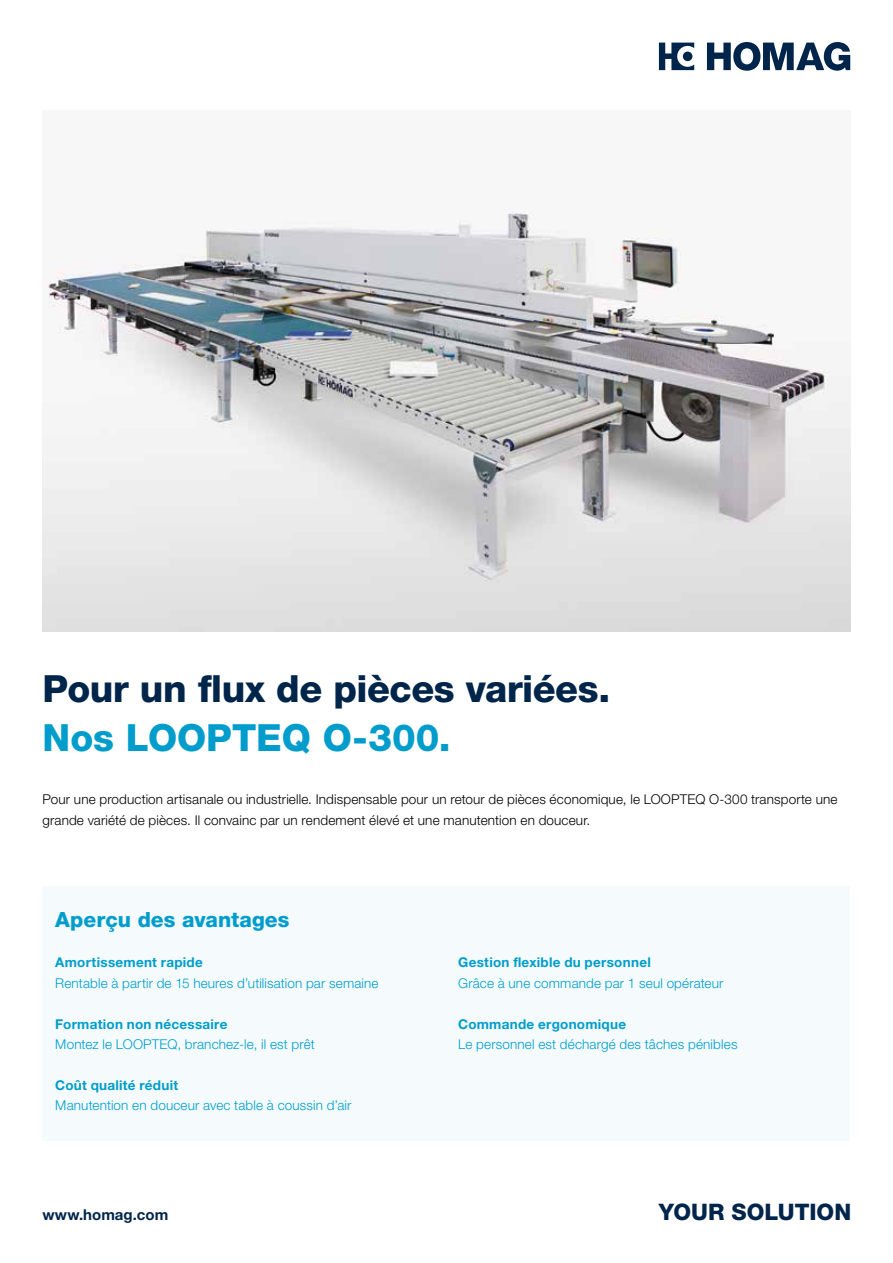
<style>
.page{position:relative;width:893px;height:1263px;background:#fff}
.page>*{position:absolute;margin:0;border:0;box-sizing:border-box;transform-origin:0 0}
.t1{font:800 37.5px "Helvetica Neue LTW1 G";letter-spacing:-.015em;color:#00254b}
.t2{font:800 37.5px "Helvetica Neue LTW1 G";color:#009dcc}
.t3{font:800 22.8px "Helvetica Neue LTW1 G";color:#00254b}
.t4{font:800 21px "Helvetica Neue LTW1 G";color:#009dcc}
.t5{font:700 15px "Helvetica Neue LTW1 G";color:#00254b}
.t6{font:300 13.5px "Helvetica Neue LTW1 G";letter-spacing:.01em;color:#009dcc}
.t7{font:300 13.5px/20.4px "Helvetica Neue LTW1 G";letter-spacing:.01em;color:#000}
.t8{font:700 13.5px "Helvetica Neue LTW1 G";letter-spacing:.02em;color:#009dcc}
</style>
<div class="page">
<div style="left:43px;top:886px;width:807px;height:255px;background:#f5fbfd"></div>
<img style="left:43px;top:211px;width:807px;height:420px">
<svg style="left:707px;top:42px;width:143px;height:29px"></svg>
<svg style="left:659px;top:43px;width:35px;height:27px"></svg>
<h1 class="t1" style="left:43px;top:667px;width:569px">Pour un flux de pièces variées.</h1>
<h1 class="t2" style="left:43px;top:715px;width:410px">Nos LOOPTEQ O-300.</h1>
<p class="t7" style="left:43px;top:789px;width:796px">Pour une production artisanale ou industrielle. Indispensable pour un retour de pièces économique, le LOOPTEQ O-300 transporte une grande variété de pièces. Il convainc par un rendement élevé et une manutention en douceur.</p>
<h3 class="t4" style="left:55px;top:907px;width:236px">Aperçu des avantages</h3>
<p class="t8" style="left:55px;top:954px;width:149px">Amortissement rapide</p>
<p class="t6" style="left:55px;top:975px;width:325px">Rentable à partir de 15 heures d’utilisation par semaine</p>
<p class="t8" style="left:55px;top:1015px;width:174px">Formation non nécessaire</p>
<p class="t6" style="left:55px;top:1036px;width:261px">Montez le LOOPTEQ, branchez-le, il est prêt</p>
<p class="t8" style="left:55px;top:1077px;width:124px">Coût qualité réduit</p>
<p class="t6" style="left:55px;top:1097px;width:298px">Manutention en douceur avec table à coussin d’air</p>
<p class="t8" style="left:458px;top:954px;width:194px">Gestion flexible du personnel</p>
<p class="t6" style="left:458px;top:975px;width:267px">Grâce à une commande par 1 seul opérateur</p>
<p class="t8" style="left:458px;top:1015px;width:169px">Commande ergonomique</p>
<p class="t6" style="left:458px;top:1036px;width:281px">Le personnel est déchargé des tâches pénibles</p>
<p class="t5" style="left:43px;top:1206px;width:127px">www.homag.com</p>
<h2 class="t3" style="left:659px;top:1199px;width:194px">YOUR SOLUTION</h2>
</div>
